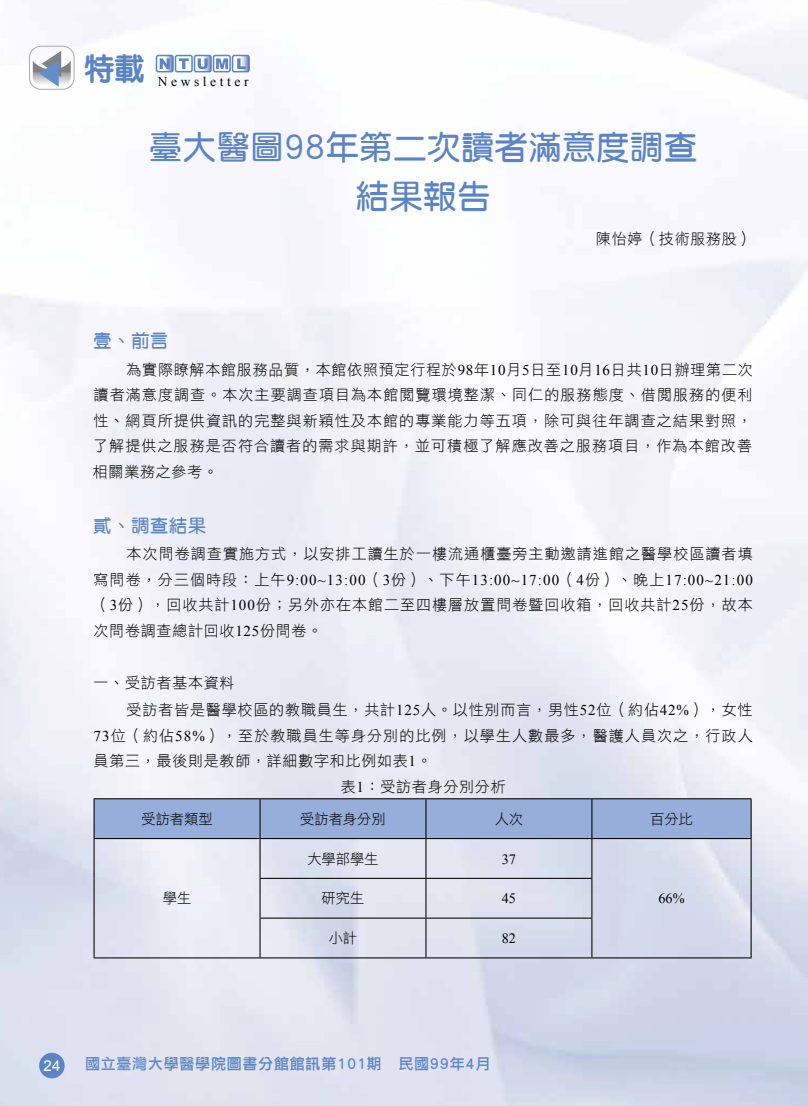
<style>
.page{position:relative;width:808px;height:1106px;background:#fff}
.page>*{position:absolute;margin:0;border:0;box-sizing:border-box;transform-origin:0 0}
.t1{font:33px/49.1px "DFPG Yuan Bd MP BF";letter-spacing:.025em;color:#5b84c4;text-align:center}
.t2{font:800 30px "Yen Round";color:#5b84c4}
.t3{font:18px "DFPG Yuan Bd MP BF";letter-spacing:.05em;color:#5b84c4}
.t4{font:15px/25.5px "DFPG Li Hei Lt MP BF";letter-spacing:.07em;color:#000}
.t5{font:15px "Times New Roman";letter-spacing:.075em;color:#000}
.t6{font:15px "DFPG Li Hei Lt MP BF";letter-spacing:.05em;color:#000}
.t7{font:15px "DFPG Li Hei Md MP BF";letter-spacing:.05em;color:#5b84c4}
.t8{font:15px "Arial";color:#fff}
.t9{font:14.25px "DFPG Li Hei Lt MP BF";color:#000}
.t10{font:14.25px "Times New Roman";color:#000}
.t11{font:13.5px "Times New Roman";letter-spacing:.265em;color:#000}
.s1{font-family:"Times New Roman"}
.s2{font-family:"DFPG Li Hei Lt MP BF"}
</style>
<div class="page">
<img style="left:0;top:0;width:808px;height:1106px">
<div style="left:156px;top:55px;width:18px;height:17px;border:2px solid #5b84c4;border-radius:2px"></div>
<div style="left:175px;top:55px;width:18px;height:17px;border:2px solid #5b84c4;border-radius:2px"></div>
<div style="left:194px;top:55px;width:18px;height:17px;border:2px solid #5b84c4;border-radius:2px"></div>
<div style="left:213px;top:55px;width:18px;height:17px;border:2px solid #5b84c4;border-radius:2px"></div>
<svg style="left:233px;top:55px;width:16px;height:17px"></svg>
<div style="left:232px;top:55px;width:18px;height:17px;border:2px solid #5b84c4;border-radius:2px"></div>
<svg style="left:156px;top:55px;width:17px;height:17px"></svg>
<svg style="left:179px;top:58px;width:10px;height:11px"></svg>
<svg style="left:195px;top:55px;width:33px;height:17px"></svg>
<svg style="left:237px;top:58px;width:9px;height:11px"></svg>
<div style="left:39px;top:1052px;width:26px;height:26px;background:#5b84c4;border-radius:50%"></div>
<div style="left:29px;top:46px;width:45px;height:43px;border:1px solid #a7a9ac;border-radius:12px"></div>
<svg style="left:33px;top:51px;width:38px;height:36px"></svg>
<div style="left:95px;top:799px;width:655px;height:39px;background:#97adda"></div>
<hr style="left:94px;top:798px;width:166px;height:1px;background:#000">
<hr style="left:94px;top:799px;width:1px;height:39px;background:#000">
<hr style="left:260px;top:798px;width:166px;height:1px;background:#000">
<hr style="left:259px;top:799px;width:2px;height:39px;background:#000">
<hr style="left:426px;top:798px;width:166px;height:1px;background:#000">
<hr style="left:425px;top:799px;width:1px;height:39px;background:#000">
<hr style="left:592px;top:798px;width:160px;height:1px;background:#000">
<hr style="left:591px;top:799px;width:1px;height:39px;background:#000">
<hr style="left:750px;top:799px;width:2px;height:39px;background:#000">
<hr style="left:94px;top:838px;width:165px;height:1px;background:#000">
<hr style="left:94px;top:839px;width:1px;height:39px;background:#000">
<hr style="left:94px;top:878px;width:1px;height:40px;background:#000">
<hr style="left:94px;top:918px;width:1px;height:39px;background:#000">
<hr style="left:94px;top:957px;width:166px;height:1px;background:#000">
<hr style="left:259px;top:838px;width:167px;height:1px;background:#000">
<hr style="left:259px;top:839px;width:2px;height:38px;background:#000">
<hr style="left:426px;top:838px;width:166px;height:1px;background:#000">
<hr style="left:425px;top:839px;width:1px;height:38px;background:#000">
<hr style="left:591px;top:838px;width:161px;height:1px;background:#000">
<hr style="left:591px;top:839px;width:1px;height:38px;background:#000">
<hr style="left:750px;top:839px;width:2px;height:39px;background:#000">
<hr style="left:750px;top:878px;width:2px;height:40px;background:#000">
<hr style="left:750px;top:918px;width:2px;height:39px;background:#000">
<hr style="left:592px;top:957px;width:160px;height:1px;background:#000">
<hr style="left:259px;top:877px;width:167px;height:1px;background:#000">
<hr style="left:259px;top:878px;width:2px;height:39px;background:#000">
<hr style="left:426px;top:877px;width:166px;height:1px;background:#000">
<hr style="left:425px;top:878px;width:1px;height:39px;background:#000">
<hr style="left:591px;top:878px;width:1px;height:39px;background:#000">
<hr style="left:259px;top:917px;width:167px;height:1px;background:#000">
<hr style="left:426px;top:917px;width:166px;height:1px;background:#000">
<hr style="left:259px;top:918px;width:2px;height:39px;background:#000">
<hr style="left:425px;top:918px;width:1px;height:39px;background:#000">
<hr style="left:591px;top:918px;width:1px;height:39px;background:#000">
<hr style="left:260px;top:957px;width:166px;height:1px;background:#000">
<hr style="left:426px;top:957px;width:166px;height:1px;background:#000">
<h2 class="t2" style="left:85px;top:53px;width:61px">特載</h2>
<p class="t11" style="left:158px;top:72px;width:92px">Newsletter</p>
<h1 class="t1" style="left:149px;top:123px;width:549px">臺大醫圖98年第二次讀者滿意度調查結果報告</h1>
<p class="t6" style="left:596px;top:231px;width:158px">陳怡婷（技術服務股）</p>
<p class="t3" style="left:94px;top:332px;width:76px">壹、前言</p>
<p class="t4" style="left:93px;top:356px;width:661px;text-align:justify;text-indent:34px">為實際瞭解本館服務品質，本館依照預定行程於<span class="s1">98</span>年<span class="s1">10</span>月<span class="s1">5</span>日至<span class="s1">10</span>月<span class="s1">16</span>日共<span class="s1">10</span>日辦理第二次讀者滿意度調查。本次主要調查項目為本館閱覽環境整潔、同仁的服務態度、借閱服務的便利性、網頁所提供資訊的完整與新穎性及本館的專業能力等五項，除可與往年調查之結果對照，了解提供之服務是否符合讀者的需求與期許，並可積極了解應改善之服務項目，作為本館改善相關業務之參考。</p>
<p class="t3" style="left:94px;top:516px;width:114px">貳、調查結果</p>
<p class="t4" style="left:127px;top:541px;width:628px">本次問卷調查實施方式，以安排工讀生於一樓流通櫃臺旁主動邀請進館之醫學校區讀者填</p>
<p class="t5" style="left:94px;top:569px;width:661px"><span class="s2">寫問卷，分三個時段：上午</span>9:00~13:00<span class="s2">（</span>3<span class="s2">份）、下午</span>13:00~17:00<span class="s2">（</span>4<span class="s2">份）、晚上</span>17:00~21:00</p>
<p class="t4" style="left:94px;top:592px;width:661px">（<span class="s1">3</span>份），回收共計<span class="s1">100</span>份；另外亦在本館二至四樓層放置問卷暨回收箱，回收共計<span class="s1">25</span>份，故本次問卷調查總計回收<span class="s1">125</span>份問卷。</p>
<p class="t4" style="left:127px;top:669px;width:627px;line-height:27px;text-indent:-33px">一、受訪者基本資料<br>受訪者皆是醫學校區的教職員生，共計<span class="s1">125</span>人。以性別而言，男性<span class="s1">52</span>位（約佔<span class="s1">42%</span>），女性</p>
<p class="t4" style="left:93px;top:722px;width:661px"><span class="s1">73</span>位（約佔<span class="s1">58%</span>），至於教職員生等身分別的比例，以學生人數最多，醫護人員次之，行政人</p>
<p class="t6" style="left:94px;top:753px;width:340px">員第三，最後則是教師，詳細數字和比例如表<span class="s1">1</span>。</p>
<p class="t6" style="left:341px;top:779px;width:166px">表<span class="s1">1</span>：受訪者身分別分析</p>
<p class="t9" style="left:141px;top:811px;width:73px">受訪者類型</p>
<p class="t9" style="left:300px;top:811px;width:87px">受訪者身分別</p>
<p class="t9" style="left:495px;top:811px;width:30px">人次</p>
<p class="t9" style="left:650px;top:811px;width:44px">百分比</p>
<p class="t9" style="left:163px;top:891px;width:30px">學生</p>
<p class="t9" style="left:307px;top:851px;width:73px">大學部學生</p>
<p class="t10" style="left:502px;top:849px;width:16px">37</p>
<p class="t9" style="left:322px;top:891px;width:44px">研究生</p>
<p class="t10" style="left:502px;top:889px;width:16px">45</p>
<p class="t10" style="left:658px;top:889px;width:28px">66%</p>
<p class="t9" style="left:329px;top:930px;width:30px">小計</p>
<p class="t10" style="left:502px;top:928px;width:16px">82</p>
<p class="t8" style="left:44px;top:1055px;width:18px">24</p>
<p class="t7" style="left:85px;top:1056px;width:407px">國立臺灣大學醫學院圖書分館館訊第101期‧民國99年4月</p>
</div>
